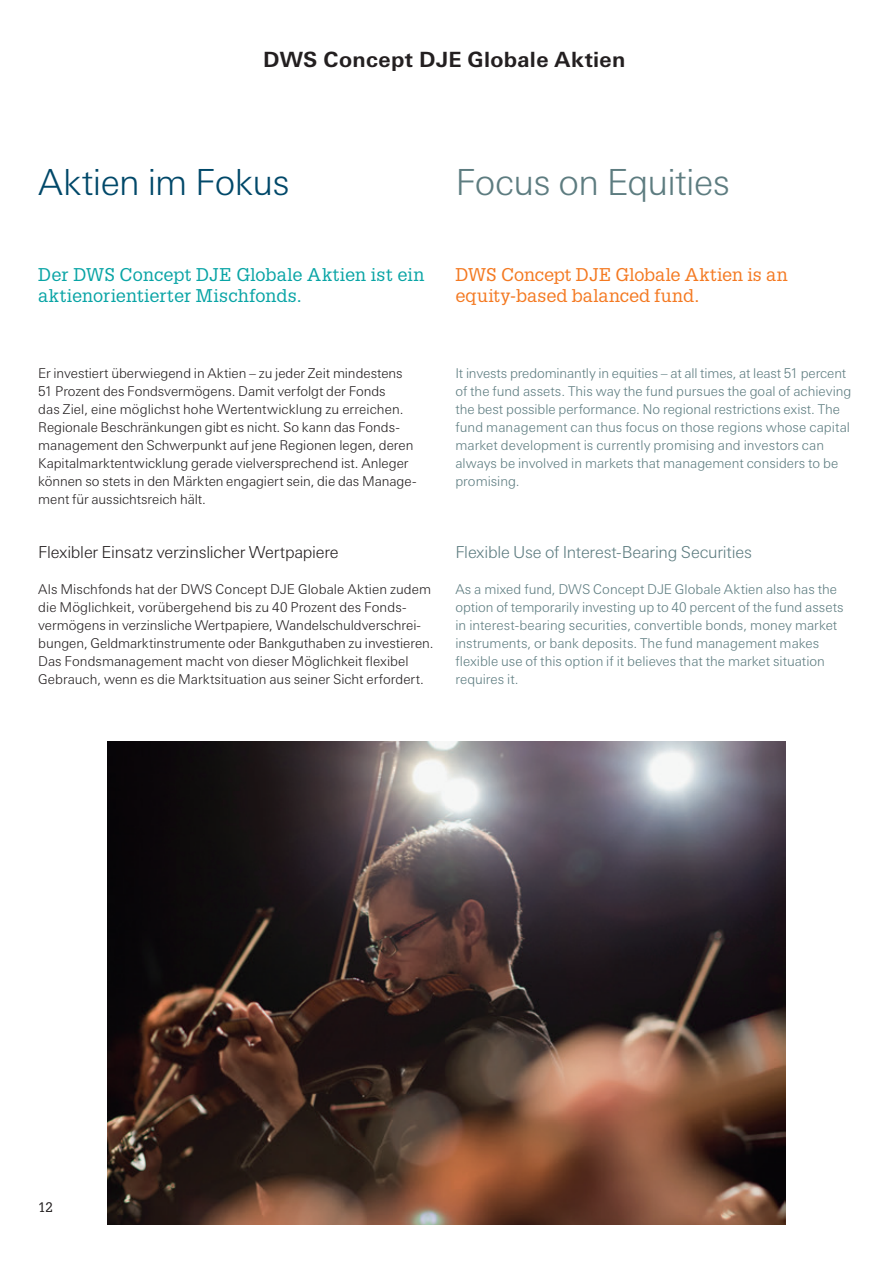
<style>
.page{position:relative;width:893px;height:1263px;background:#fff}
.page>*{position:absolute;margin:0;border:0;box-sizing:border-box;transform-origin:0 0}
.t1{font:300 36px "Univers Next Pro";letter-spacing:-.02em;color:#5d7c80}
.t2{font:300 36px "Univers Next Pro";letter-spacing:-.015em;color:#004869}
.t3{font:700 21px "Univers Next Pro";letter-spacing:.015em;color:#231f20}
.t4{font:18px/21px "Glypha LT Pro";letter-spacing:.01em;color:#08a4a5}
.t5{font:18px/21px "Glypha LT Pro";letter-spacing:.01em;color:#f47921}
.t6{font:300 16.5px "Univers Next Pro";letter-spacing:-.015em;color:#231f20}
.t7{font:300 16.5px "Univers Next Pro";letter-spacing:-.01em;color:#5d7c80}
.t8{font:300 13.5px/18px "Univers Next Pro";color:#231f20}
.t9{font:300 13.5px/18px "Univers Next Pro";color:#5d7c80}
.t10{font:13.5px "Glypha LT Pro";color:#231f20}
</style>
<div class="page">
<img style="left:108px;top:741px;width:677px;height:484px">
<h2 class="t3" style="left:263px;top:47px;width:364px">DWS Concept DJE Globale Aktien</h2>
<h1 class="t2" style="left:38px;top:161px;width:253px">Aktien im Fokus</h1>
<h1 class="t1" style="left:455px;top:161px;width:276px">Focus on Equities</h1>
<h3 class="t4" style="left:38px;top:263px;width:388px">Der DWS Concept DJE Globale Aktien ist ein aktienorientierter Mischfonds.</h3>
<h3 class="t5" style="left:455px;top:263px;width:334px">DWS Concept DJE Globale Aktien is an equity-based balanced fund.</h3>
<p class="t8" style="left:38px;top:364px;width:380px">Er investiert überwiegend in Aktien – zu jeder Zeit mindestens 51 Prozent des Fondsvermögens. Damit verfolgt der Fonds<br>das Ziel, eine möglichst hohe Wertentwicklung zu erreichen.<br>Regionale Beschränkungen gibt es nicht. So kann das Fonds&shy;management den Schwerpunkt auf jene Regionen legen, deren Kapitalmarktentwicklung gerade vielversprechend ist. Anleger können so stets in den Märkten engagiert sein, die das Manage&shy;ment für aussichtsreich hält.</p>
<p class="t6" style="left:38px;top:543px;width:302px">Flexibler Einsatz verzinslicher Wertpapiere</p>
<p class="t8" style="left:38px;top:580px;width:397px">Als Mischfonds hat der DWS Concept DJE Globale Aktien zudem die Möglichkeit, vorübergehend bis zu 40 Prozent des Fonds&shy;vermögens in verzinsliche Wertpapiere, Wandelschuldverschrei&shy;bungen, Geldmarktinstrumente oder Bankguthaben zu investieren.<br>Das Fondsmanagement macht von dieser Möglichkeit flexibel Gebrauch, wenn es die Marktsituation aus seiner Sicht erfordert.</p>
<p class="t9" style="left:455px;top:364px;width:398px">It invests predominantly in equities – at all times, at least 51 percent of the fund assets. This way the fund pursues the goal of achieving the best possible performance. No regional restrictions exist. The fund management can thus focus on those regions whose capital market development is currently promising and investors can always be involved in markets that management considers to be promising.</p>
<p class="t7" style="left:455px;top:543px;width:298px">Flexible Use of Interest-Bearing Securities</p>
<p class="t9" style="left:455px;top:580px;width:390px">As a mixed fund, DWS Concept DJE Globale Aktien also has the option of temporarily investing up to 40 percent of the fund assets in interest-bearing securities, convertible bonds, money market instruments, or bank deposits. The fund management makes flexible use of this option if it believes that the market situation requires it.</p>
<p class="t10" style="left:38px;top:1199px;width:16px">12</p>
</div>
